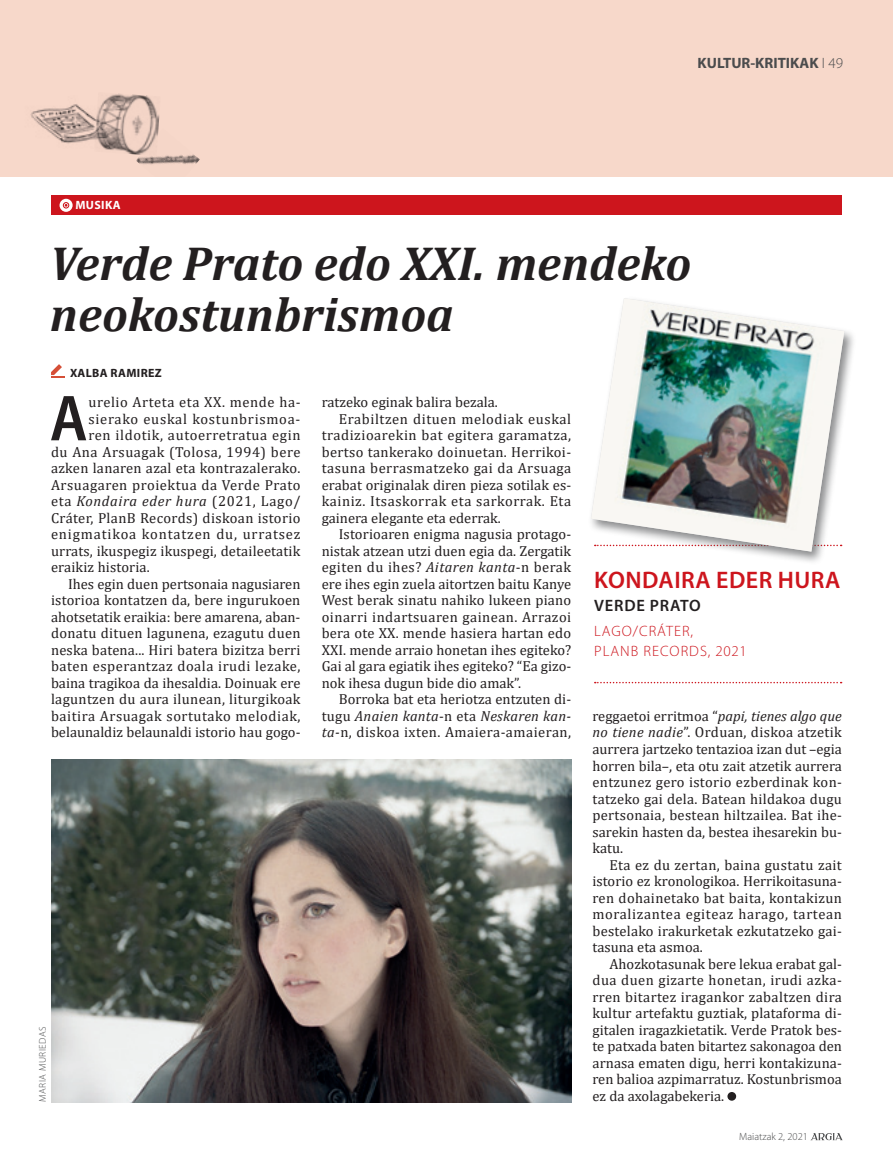
<style>
.page{position:relative;width:893px;height:1170px;background:#fff}
.page>*{position:absolute;margin:0;border:0;box-sizing:border-box;transform-origin:0 0}
.t1{font:600 semi-condensed 65.55px "Myriad Pro";color:#231f20}
.t2{font:italic 700 48px/51px "Cambria";color:#231f20}
.t3{font:600 24px "Myriad Pro";letter-spacing:.02em;color:#cd151d}
.t4{font:600 16.5px "Myriad Pro";letter-spacing:.05em;color:#231f20}
.t5{font:300 15px/19.5px "Myriad Pro";letter-spacing:.07em;color:#cd151d}
.t6{font:700 15px "Myriad Pro";color:#4b4c4d}
.t7{font:14.55px/16.5px "Cambria";letter-spacing:.015em;color:#231f20;text-align:justify}
.t8{font:14.55px "Cambria";letter-spacing:.035em;color:#231f20}
.t9{font:14.55px "Cambria";letter-spacing:.04em;color:#231f20}
.t10{font:italic 14.55px "Cambria";letter-spacing:.02em;color:#231f20}
.t11{font:14.55px "Cambria";letter-spacing:.06em;color:#231f20}
.t12{font:italic 14.55px "Cambria";letter-spacing:.045em;color:#231f20}
.t13{font:14.55px "Cambria";letter-spacing:.05em;color:#231f20}
.t14{font:700 12px "Myriad Pro";letter-spacing:.03em;color:#231f20}
.t15{font:700 12px "Myriad Pro";color:#fff}
.t16{font:300 10.5px "Myriad Pro";color:#4b4c4d}
.t17{font:300 9.75px "Myriad Pro";color:#4b4c4d}
.s1{font-weight:300}
.s2{font-style:normal}
.s3{font-style:italic}
</style>
<div class="page">
<svg style="left:811px;top:1133px;width:31px;height:7px"></svg>
<div style="left:0;top:0;width:893px;height:176px;background:#f7d8ca"></div>
<img style="left:30px;top:104px;width:64px;height:40px">
<img style="left:94px;top:93px;width:66px;height:62px">
<img style="left:136px;top:128px;width:64px;height:37px">
<div style="left:51px;top:195px;width:791px;height:19px;background:#cd151d"></div>
<svg style="left:60px;top:199px;width:13px;height:13px"></svg>
<svg style="left:727px;top:1091px;width:9px;height:9px"></svg>
<svg style="left:51px;top:364px;width:13px;height:13px"></svg>
<svg style="left:595px;top:681px;width:247px;height:2px"></svg>
<div style="left:587px;top:295px;width:269px;height:269px;background:#57585a;opacity:.7"></div>
<img style="left:591px;top:298px;width:253px;height:253px">
<img style="left:51px;top:759px;width:520px;height:342px">
<p class="t6" style="left:698px;top:53px;width:19px">KULTUR</p>
<p class="t6" style="left:750px;top:53px;width:21px">-KRITI</p>
<p class="t6" style="left:790px;top:53px;width:54px">KAK <span class="s1">І 49</span></p>
<p class="t15" style="left:75px;top:197px;width:46px">MUSIKA</p>
<h2 class="t2" style="left:50px;top:236px;width:643px">Verde Prato edo XXI. mendeko neokostunbrismoa</h2>
<p class="t14" style="left:70px;top:365px;width:92px">XALBA RAMIREZ</p>
<h1 class="t1" style="left:50px;top:377px;width:39px">A</h1>
<p class="t9" style="left:88px;top:394px;width:214px">urelio Arteta eta XX. mende ha-</p>
<p class="t13" style="left:88px;top:410px;width:214px">sierako euskal kostunbrismoa-</p>
<p class="t9" style="left:88px;top:427px;width:214px">ren ildotik, autoerretratua egin</p>
<p class="t8" style="left:51px;top:443px;width:251px">du Ana Arsuagak (Tolosa, 1994) bere</p>
<p class="t7" style="left:51px;top:460px;width:251px">azken lanaren azal eta kontrazalerako.</p>
<p class="t8" style="left:51px;top:476px;width:251px">Arsuagaren proiektua da Verde Prato</p>
<p class="t12" style="left:51px;top:492px;width:251px"><span class="s2">eta</span> Kondaira eder hura <span class="s2">(2021, Lago/</span></p>
<p class="t7" style="left:51px;top:509px;width:251px">Cráter, PlanB Records) diskoan istorio</p>
<p class="t11" style="left:51px;top:526px;width:251px">enigmatikoa kontatzen du, urratsez</p>
<p class="t7" style="left:51px;top:542px;width:251px">urrats, ikuspegiz ikuspegi, detaileetatik</p>
<p class="t7" style="left:51px;top:559px;width:100px">eraikiz historia.</p>
<p class="t7" style="left:68px;top:575px;width:234px">Ihes egin duen pertsonaia nagusiaren</p>
<p class="t7" style="left:51px;top:592px;width:251px">istorioa kontatzen da, bere ingurukoen</p>
<p class="t7" style="left:51px;top:608px;width:251px">ahotsetatik eraikia: bere amarena, aban-</p>
<p class="t7" style="left:51px;top:625px;width:251px">donatu dituen lagunena, ezagutu duen</p>
<p class="t7" style="left:51px;top:641px;width:251px">neska batena... Hiri batera bizitza berri</p>
<p class="t8" style="left:51px;top:658px;width:251px">baten esperantzaz doala irudi lezake,</p>
<p class="t7" style="left:51px;top:674px;width:251px">baina tragikoa da ihesaldia. Doinuak ere</p>
<p class="t7" style="left:51px;top:691px;width:251px">laguntzen du aura ilunean, liturgikoak</p>
<p class="t8" style="left:51px;top:707px;width:251px">baitira Arsuagak sortutako melodiak,</p>
<p class="t7" style="left:51px;top:724px;width:251px">belaunaldiz belaunaldi istorio hau gogo-</p>
<p class="t7" style="left:322px;top:394px;width:178px">ratzeko eginak balira bezala.</p>
<p class="t9" style="left:339px;top:410px;width:234px">Erabiltzen dituen melodiak euskal</p>
<p class="t8" style="left:322px;top:427px;width:251px">tradizioarekin bat egitera garamatza,</p>
<p class="t7" style="left:322px;top:443px;width:251px">bertso tankerako doinuetan. Herrikoi-</p>
<p class="t7" style="left:322px;top:460px;width:251px">tasuna berrasmatzeko gai da Arsuaga</p>
<p class="t7" style="left:322px;top:476px;width:251px">erabat originalak diren pieza sotilak es-</p>
<p class="t8" style="left:322px;top:493px;width:251px">kainiz. Itsaskorrak eta sarkorrak. Eta</p>
<p class="t7" style="left:322px;top:509px;width:181px">gainera elegante eta ederrak.</p>
<p class="t7" style="left:339px;top:526px;width:234px">Istorioaren enigma nagusia protago-</p>
<p class="t7" style="left:322px;top:542px;width:251px">nistak atzean utzi duen egia da. Zergatik</p>
<p class="t7" style="left:322px;top:559px;width:251px">egiten du ihes? <span class="s3">Aitaren kanta</span>-n berak</p>
<p class="t7" style="left:322px;top:575px;width:251px">ere ihes egin zuela aitortzen baitu Kanye</p>
<p class="t7" style="left:322px;top:592px;width:251px">West berak sinatu nahiko lukeen piano</p>
<p class="t7" style="left:322px;top:608px;width:251px">oinarri indartsuaren gainean. Arrazoi</p>
<p class="t7" style="left:322px;top:625px;width:251px">bera ote XX. mende hasiera hartan edo</p>
<p class="t7" style="left:322px;top:641px;width:251px">XXI. mende arraio honetan ihes egiteko?</p>
<p class="t7" style="left:322px;top:658px;width:251px">Gai al gara egiatik ihes egiteko? “Ea gizo-</p>
<p class="t7" style="left:322px;top:674px;width:201px">nok ihesa dugun bide dio amak”.</p>
<p class="t7" style="left:339px;top:691px;width:234px">Borroka bat eta heriotza entzuten di-</p>
<p class="t10" style="left:322px;top:707px;width:251px"><span class="s2">tugu</span> Anaien kanta<span class="s2">-n eta</span> Neskaren kan-</p>
<p class="t7" style="left:322px;top:724px;width:251px"><span class="s3">ta-</span>n, diskoa ixten. Amaiera-amaieran,</p>
<p class="t17" style="left:37px;top:1101px;width:77px;rotate:-90deg">MARIA MURIEDAS</p>
<h3 class="t3" style="left:594px;top:565px;width:248px">KONDAIRA EDER HURA</h3>
<p class="t4" style="left:594px;top:594px;width:108px">VERDE PRATO</p>
<p class="t5" style="left:594px;top:621px;width:10px">LAG</p>
<p class="t5" style="left:594px;top:621px;width:154px;text-indent:28px">O/CRÁTER,<br>PLANB RECORDS, 2021</p>
<p class="t7" style="left:592px;top:707px;width:251px">reggaetoi erritmoa “<span class="s3">papi, tienes algo que no tiene nadie</span>”. Orduan, diskoa atzetik aurrera jartzeko tentazioa izan dut –egia horren bila–, eta otu zait atzetik aurrera entzunez gero istorio ezberdinak kon&shy;tatzeko gai dela. Batean hildakoa dugu pertsonaia, bestean hiltzailea. Bat ihe&shy;sarekin hasten da, bestea ihesarekin bu&shy;katu.</p>
<p class="t7" style="left:592px;top:856px;width:251px;text-indent:17px">Eta ez du zertan, baina gustatu zait istorio ez kronologikoa. Herrikoitasuna&shy;ren dohainetako bat baita, kontakizun moralizantea egiteaz harago, tartean bestelako irakurketak ezkutatzeko gai&shy;tasuna eta asmoa.</p>
<p class="t7" style="left:592px;top:955px;width:251px;text-indent:17px">Ahozkotasunak bere lekua erabat gal&shy;dua duen gizarte honetan, irudi azka&shy;rren bitartez iragankor zabaltzen dira kultur artefaktu guztiak, plataforma di&shy;gitalen iragazkietatik. Verde Pratok bes&shy;te patxada baten bitartez sakonagoa den arnasa ematen digu, herri kontakizuna&shy;ren balioa azpimarratuz. Kostunbrismoa ez da axolagabekeria.</p>
<p class="t16" style="left:739px;top:1130px;width:70px">MAIATZAK 2, 2021</p>
</div>
